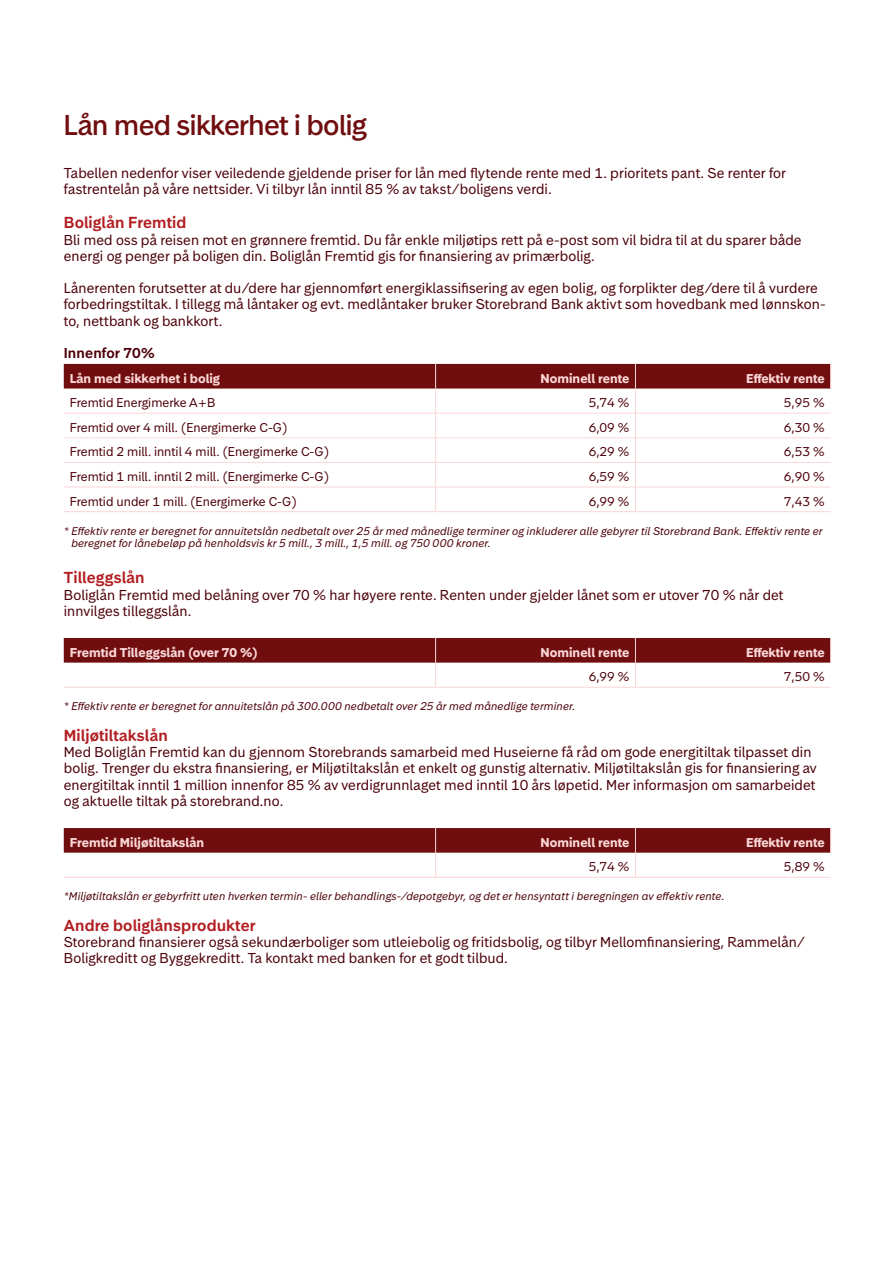
<style>
.page{position:relative;width:893px;height:1263px;background:#fff}
.page>*{position:absolute;margin:0;border:0;box-sizing:border-box;transform-origin:0 0}
.t1{font:500 27px "Storebrand Display";letter-spacing:-.005em;color:#700d0f}
.t2{font:600 15px "Storebrand Text";letter-spacing:.005em;color:#b21e22}
.t3{font:13.5px/16.2px "Storebrand Text";letter-spacing:.005em;color:#4d000a}
.t4{font:600 13.5px "Storebrand Text";letter-spacing:.01em;color:#4d000a}
.t5{font:12px "Storebrand Text";color:#4d000a}
.t6{font:700 12px "Storebrand Text";color:#fbd7d7}
.t7{font:italic 10.5px/12.6px "Storebrand Text";letter-spacing:.01em;color:#4d000a}
</style>
<div class="page">
<svg style="left:64px;top:364px;width:767px;height:147px"></svg>
<hr style="left:64px;top:511px;width:372px;height:1px;background:#fbd7d7">
<hr style="left:436px;top:511px;width:199px;height:1px;background:#fbd7d7">
<hr style="left:635px;top:511px;width:196px;height:1px;background:#fbd7d7">
<svg style="left:64px;top:638px;width:767px;height:49px"></svg>
<hr style="left:64px;top:687px;width:372px;height:1px;background:#fbd7d7">
<hr style="left:436px;top:687px;width:199px;height:1px;background:#fbd7d7">
<hr style="left:635px;top:687px;width:196px;height:1px;background:#fbd7d7">
<svg style="left:64px;top:828px;width:767px;height:49px"></svg>
<hr style="left:64px;top:877px;width:372px;height:1px;background:#fbd7d7">
<hr style="left:436px;top:877px;width:199px;height:1px;background:#fbd7d7">
<hr style="left:635px;top:877px;width:196px;height:1px;background:#fbd7d7">
<h1 class="t1" style="left:64px;top:107px;width:304px">Lån med sikkerhet i bolig</h1>
<p class="t3" style="left:64px;top:165px;width:724px">Tabellen nedenfor viser veiledende gjeldende priser for lån med flytende rente med 1. prioritets pant. Se renter for fastrentelån på våre nettsider. Vi tilbyr lån inntil 85 % av takst/boligens verdi.</p>
<p class="t2" style="left:64px;top:212px;width:124px">Boliglån Fremtid</p>
<p class="t3" style="left:64px;top:231px;width:739px">Bli med oss på reisen mot en grønnere fremtid. Du får enkle miljøtips rett på e-post som vil bidra til at du sparer både energi og penger på boligen din. Boliglån Fremtid gis for finansiering av primærbolig.</p>
<p class="t3" style="left:64px;top:280px;width:763px">Lånerenten forutsetter at du/dere har gjennomført energiklassifisering av egen bolig, og forplikter deg/dere til å vurdere forbedringstiltak. I tillegg må låntaker og evt. medlåntaker bruker Storebrand Bank aktivt som hovedbank med lønnskon&shy;to, nettbank og bankkort.</p>
<p class="t4" style="left:64px;top:344px;width:93px">Innenfor 70%</p>
<p class="t6" style="left:70px;top:370px;width:152px">Lån med sikkerhet i bolig</p>
<p class="t6" style="left:541px;top:370px;width:90px">Nominell rente</p>
<p class="t6" style="left:746px;top:370px;width:80px">Effektiv rente</p>
<p class="t5" style="left:70px;top:395px;width:147px">Fremtid Energimerke A+B</p>
<p class="t5" style="left:589px;top:395px;width:42px">5,74 %</p>
<p class="t5" style="left:784px;top:395px;width:42px">5,95 %</p>
<p class="t5" style="left:70px;top:419px;width:219px">Fremtid over 4 mill. (Energimerke C-G)</p>
<p class="t5" style="left:589px;top:419px;width:42px">6,09 %</p>
<p class="t5" style="left:784px;top:419px;width:42px">6,30 %</p>
<p class="t5" style="left:70px;top:444px;width:261px">Fremtid 2 mill. inntil 4 mill. (Energimerke C-G)</p>
<p class="t5" style="left:589px;top:444px;width:42px">6,29 %</p>
<p class="t5" style="left:784px;top:444px;width:42px">6,53 %</p>
<p class="t5" style="left:70px;top:468px;width:261px">Fremtid 1 mill. inntil 2 mill. (Energimerke C-G)</p>
<p class="t5" style="left:589px;top:468px;width:42px">6,59 %</p>
<p class="t5" style="left:784px;top:468px;width:42px">6,90 %</p>
<p class="t5" style="left:70px;top:493px;width:229px">Fremtid under 1 mill. (Energimerke C-G)</p>
<p class="t5" style="left:589px;top:493px;width:42px">6,99 %</p>
<p class="t5" style="left:784px;top:493px;width:42px">7,43 %</p>
<p class="t7" style="left:71px;top:525px;width:753px;text-indent:-8px">* Effektiv rente er beregnet for annuitetslån nedbetalt over 25 år med månedlige terminer og inkluderer alle gebyrer til Storebrand Bank. Effektiv rente er beregnet for lånebeløp på henholdsvis kr 5 mill., 3 mill., 1,5 mill. og 750 000 kroner.</p>
<p class="t2" style="left:64px;top:567px;width:82px">Tilleggslån</p>
<p class="t3" style="left:64px;top:586px;width:721px">Boliglån Fremtid med belåning over 70 % har høyere rente. Renten under gjelder lånet som er utover 70 % når det innvilges tilleggslån.</p>
<p class="t6" style="left:70px;top:644px;width:190px">Fremtid Tilleggslån (over 70 %)</p>
<p class="t6" style="left:541px;top:644px;width:90px">Nominell rente</p>
<p class="t6" style="left:746px;top:644px;width:80px">Effektiv rente</p>
<p class="t5" style="left:589px;top:669px;width:42px">6,99 %</p>
<p class="t5" style="left:784px;top:669px;width:42px">7,50 %</p>
<p class="t7" style="left:64px;top:700px;width:513px">* Effektiv rente er beregnet for annuitetslån på 300.000 nedbetalt over 25 år med månedlige terminer.</p>
<p class="t2" style="left:64px;top:725px;width:106px">Miljøtiltakslån</p>
<p class="t3" style="left:64px;top:744px;width:754px">Med Boliglån Fremtid kan du gjennom Storebrands samarbeid med Huseierne få råd om gode energitiltak tilpasset din bolig. Trenger du ekstra finansiering, er Miljøtiltakslån et enkelt og gunstig alternativ. Miljøtiltakslån gis for finansiering av energitiltak inntil 1 million innenfor 85 % av verdigrunnlaget med inntil 10 års løpetid. Mer informasjon om samarbeidet og aktuelle tiltak på storebrand.no.</p>
<p class="t6" style="left:70px;top:834px;width:136px">Fremtid Miljøtiltakslån</p>
<p class="t6" style="left:541px;top:834px;width:90px">Nominell rente</p>
<p class="t6" style="left:746px;top:834px;width:80px">Effektiv rente</p>
<p class="t5" style="left:589px;top:859px;width:42px">5,74 %</p>
<p class="t5" style="left:784px;top:859px;width:42px">5,89 %</p>
<p class="t7" style="left:64px;top:890px;width:662px">*Miljøtiltakslån er gebyrfritt uten hverken termin- eller behandlings-/depotgebyr, og det er hensyntatt i beregningen av effektiv rente.</p>
<p class="t2" style="left:64px;top:915px;width:193px">Andre boliglånsprodukter</p>
<p class="t3" style="left:64px;top:934px;width:743px">Storebrand finansierer også sekundærboliger som utleiebolig og fritidsbolig, og tilbyr Mellomfinansiering, Rammelån/<br>Boligkreditt og Byggekreditt. Ta kontakt med banken for et godt tilbud.</p>
</div>
